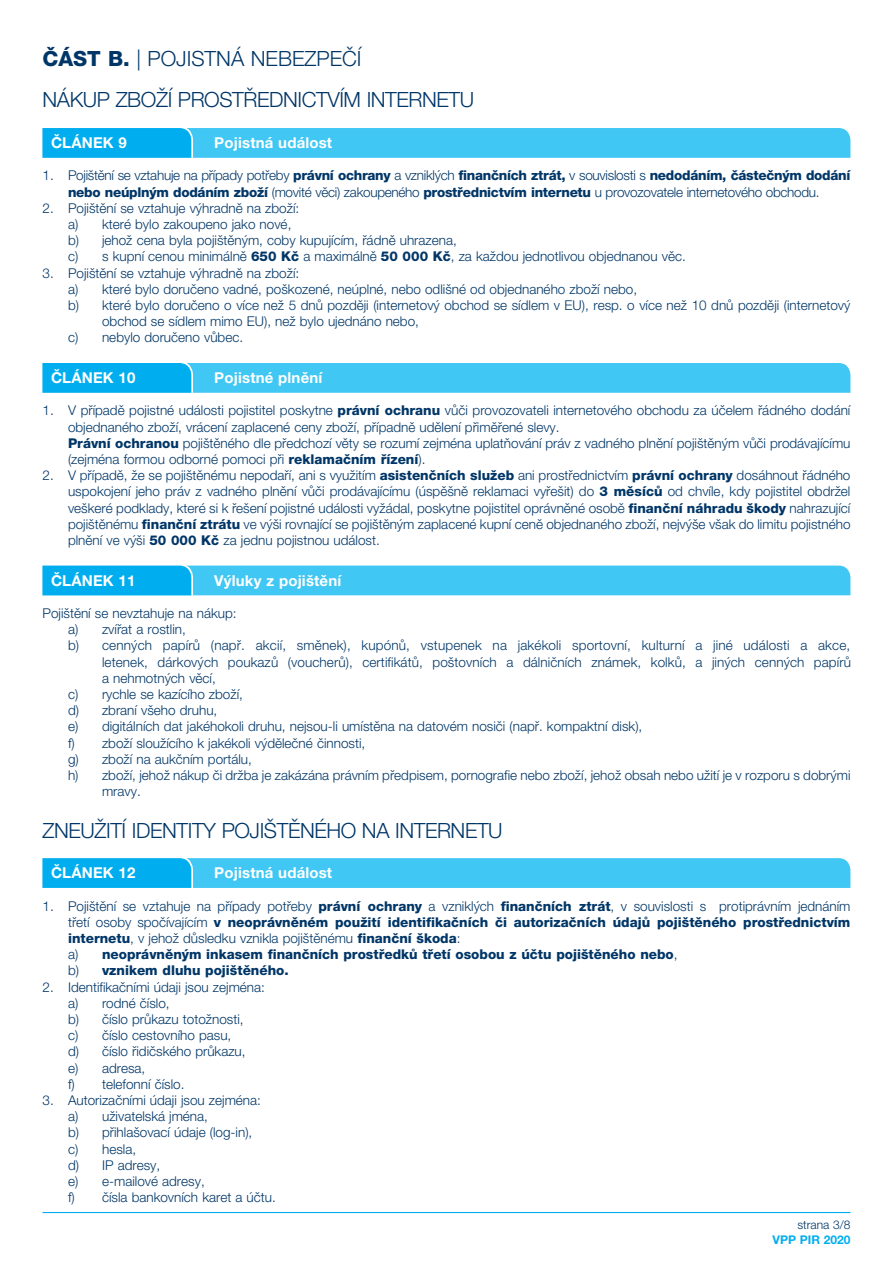
<style>
.page{position:relative;width:893px;height:1263px;background:#fff}
.page>*{position:absolute;margin:0;border:0;box-sizing:border-box;transform-origin:0 0}
.t1{font:300 21px/41.4px "Helvetica Neue LT Pro";letter-spacing:-.02em;color:#003667}
.t2{font:700 15px "Helvetica Neue LT Pro";letter-spacing:.01em;color:#fff}
.t3{font:300 13.5px/16.2px "Helvetica Neue LT Pro";color:#003667}
.t4{font:800 13.5px/16.2px "Helvetica Neue LT Pro";color:#003667}
.t5{font:300 13.5px/16.2px "Helvetica Neue LT Pro";letter-spacing:-.02em;color:#003667;text-align:center}
.t6{font:700 12px "Helvetica Neue LT Pro";color:#00aeef}
.t7{font:300 12px "Helvetica Neue LT Pro";color:#003667}
.s1{font-weight:800}
.s2{font-weight:300}
</style>
<div class="page">
<hr style="left:43px;top:1212px;width:807px;height:1px;background:#00aeef">
<svg style="left:43px;top:128px;width:807px;height:30px;background:#35c2f3"></svg>
<svg style="left:43px;top:363px;width:807px;height:30px;background:#35c2f3"></svg>
<svg style="left:43px;top:565px;width:807px;height:30px;background:#38c3f3"></svg>
<svg style="left:43px;top:858px;width:807px;height:30px;background:#35c2f3"></svg>
<h1 class="t1" style="left:43px;top:37px;width:433px"><span class="s1">ČÁST B.</span> | POJISTNÁ NEBEZPEČÍ<br>NÁKUP ZBOŽÍ PROSTŘEDNICTVÍM INTERNETU</h1>
<p class="t2" style="left:51px;top:133px;width:77px">ČLÁNEK 9</p>
<p class="t2" style="left:214px;top:133px;width:119px">Pojistná událost</p>
<p class="t5" style="left:43px;top:167px;width:809px">1. Pojištění se vztahuje na případy potřeby <span class="s1">právní ochrany</span> a vzniklých <span class="s1">finančních ztrát,</span> v souvislosti s <span class="s1">nedodáním, částečným dodání nebo neúplným dodáním zboží</span> (movité věci) zakoupeného <span class="s1">prostřednictvím internetu</span> u provozovatele internetového obchodu.</p>
<p class="t3" style="left:68px;top:200px;width:617px;text-indent:-26px">2. Pojištění se vztahuje výhradně na zboží:<br>a) které bylo zakoupeno jako nové,<br>b) jehož cena byla pojištěným, coby kupujícím, řádně uhrazena,<br>c) s kupní cenou minimálně <span class="s1">650 Kč</span> a maximálně <span class="s1">50 000 Kč</span>, za každou jednotlivou objednanou věc.</p>
<p class="t3" style="left:43px;top:264px;width:258px">3. Pojištění se vztahuje výhradně na zboží:</p>
<p class="t3" style="left:68px;top:281px;width:571px">a) které bylo doručeno vadné, poškozené, neúplné, nebo odlišné od objednaného zboží nebo,</p>
<p class="t3" style="left:68px;top:297px;width:784px">b) které bylo doručeno o více než 5 dnů později (internetový obchod se sídlem v EU), resp. o více než 10 dnů později (internetový</p>
<p class="t3" style="left:102px;top:313px;width:318px">obchod se sídlem mimo EU), než bylo ujednáno nebo,</p>
<p class="t3" style="left:68px;top:329px;width:174px">c) nebylo doručeno vůbec.</p>
<p class="t2" style="left:51px;top:368px;width:86px">ČLÁNEK 10</p>
<p class="t2" style="left:214px;top:368px;width:110px">Pojistné plnění</p>
<p class="t3" style="left:68px;top:402px;width:784px;text-indent:-26px">1. V případě pojistné události pojistitel poskytne <span class="s1">právní ochranu</span> vůči provozovateli internetového obchodu za účelem řádného dodání objednaného zboží, vrácení zaplacené ceny zboží, případně udělení přiměřené slevy.<br><span class="s1">Právní ochranou</span> pojištěného dle předchozí věty se rozumí zejména uplatňování práv z vadného plnění pojištěným vůči prodávajícímu (zejména formou odborné pomoci při <span class="s1">reklamačním řízení</span>).</p>
<p class="t3" style="left:68px;top:467px;width:784px;text-align:justify;text-indent:-26px">2. V případě, že se pojištěnému nepodaří, ani s využitím <span class="s1">asistenčních služeb</span> ani prostřednictvím <span class="s1">právní ochrany</span> dosáhnout řádného uspokojení jeho práv z vadného plnění vůči prodávajícímu (úspěšně reklamaci vyřešit) do <span class="s1">3 měsíců</span> od chvíle, kdy pojistitel obdržel veškeré podklady, které si k řešení pojistné události vyžádal, poskytne pojistitel oprávněné osobě <span class="s1">finanční náhradu škody</span> nahrazující pojištěnému <span class="s1">finanční ztrátu</span> ve výši rovnající se pojištěným zaplacené kupní ceně objednaného zboží, nejvýše však do limitu pojistného plnění ve výši <span class="s1">50 000 Kč</span> za jednu pojistnou událost.</p>
<p class="t2" style="left:51px;top:571px;width:86px">ČLÁNEK 11</p>
<p class="t2" style="left:214px;top:571px;width:128px">Výluky z pojištění</p>
<p class="t3" style="left:43px;top:605px;width:196px">Pojištění se nevztahuje na nákup:</p>
<p class="t3" style="left:68px;top:621px;width:119px">a) zvířat a rostlin,</p>
<p class="t3" style="left:68px;top:637px;width:784px">b) cenných papírů (např. akcií, směnek), kupónů, vstupenek na jakékoli sportovní, kulturní a jiné události a akce,</p>
<p class="t3" style="left:102px;top:653px;width:750px">letenek, dárkových poukazů (voucherů), certifikátů, poštovních a dálničních známek, kolků, a jiných cenných papírů</p>
<p class="t3" style="left:102px;top:669px;width:115px">a nehmotných věcí,</p>
<p class="t3" style="left:68px;top:686px;width:176px">c) rychle se kazícího zboží,</p>
<p class="t3" style="left:68px;top:702px;width:151px">d) zbraní všeho druhu,</p>
<p class="t3" style="left:68px;top:718px;width:576px">e) digitálních dat jakéhokoli druhu, nejsou-li umístěna na datovém nosiči (např. kompaktní disk),</p>
<p class="t3" style="left:68px;top:734px;width:299px">f) zboží sloužícího k jakékoli výdělečné činnosti,</p>
<p class="t3" style="left:68px;top:750px;width:185px">g) zboží na aukčním portálu,</p>
<p class="t3" style="left:68px;top:767px;width:784px">h) zboží, jehož nákup či držba je zakázána právním předpisem, pornografie nebo zboží, jehož obsah nebo užití je v rozporu s dobrými</p>
<p class="t3" style="left:102px;top:783px;width:38px">mravy.</p>
<h1 class="t1" style="left:43px;top:809px;width:462px">ZNEUŽITÍ IDENTITY POJIŠTĚNÉHO NA INTERNETU</h1>
<p class="t2" style="left:51px;top:863px;width:86px">ČLÁNEK 12</p>
<p class="t2" style="left:214px;top:863px;width:119px">Pojistná událost</p>
<p class="t4" style="left:68px;top:897px;width:784px;text-indent:-26px"><span class="s2">1. Pojištění se vztahuje na případy potřeby</span> právní ochrany <span class="s2">a vzniklých</span> finančních ztrát<span class="s2">, v souvislosti s protiprávním jednáním třetí osoby spočívajícím</span> v neoprávněném použití identifikačních či autorizačních údajů pojištěného prostřednictvím internetu<span class="s2">, v jehož důsledku vznikla pojištěnému</span> finanční škoda<span class="s2">:<br>a)</span> neoprávněným inkasem finančních prostředků třetí osobou z účtu pojištěného nebo<span class="s2">,<br>b)</span> vznikem dluhu pojištěného.</p>
<p class="t3" style="left:68px;top:978px;width:198px;text-indent:-26px">2. Identifikačními údaji jsou zejména: a) rodné číslo,<br>b) číslo průkazu totožnosti,<br>c) číslo cestovního pasu,<br>d) číslo řidičského průkazu,<br>e) adresa,<br>f) telefonní číslo.</p>
<p class="t3" style="left:68px;top:1092px;width:207px;text-indent:-26px">3. Autorizačními údaji jsou zejména: a) uživatelská jména,<br>b) přihlašovací údaje (log-in),<br>c) hesla,<br>d) IP adresy,<br>e) e-mailové adresy,<br>f) čísla bankovních karet a účtu.</p>
<p class="t7" style="left:797px;top:1218px;width:55px">strana 3/8</p>
<p class="t6" style="left:773px;top:1232px;width:79px">VPP PIR 2020</p>
</div>
